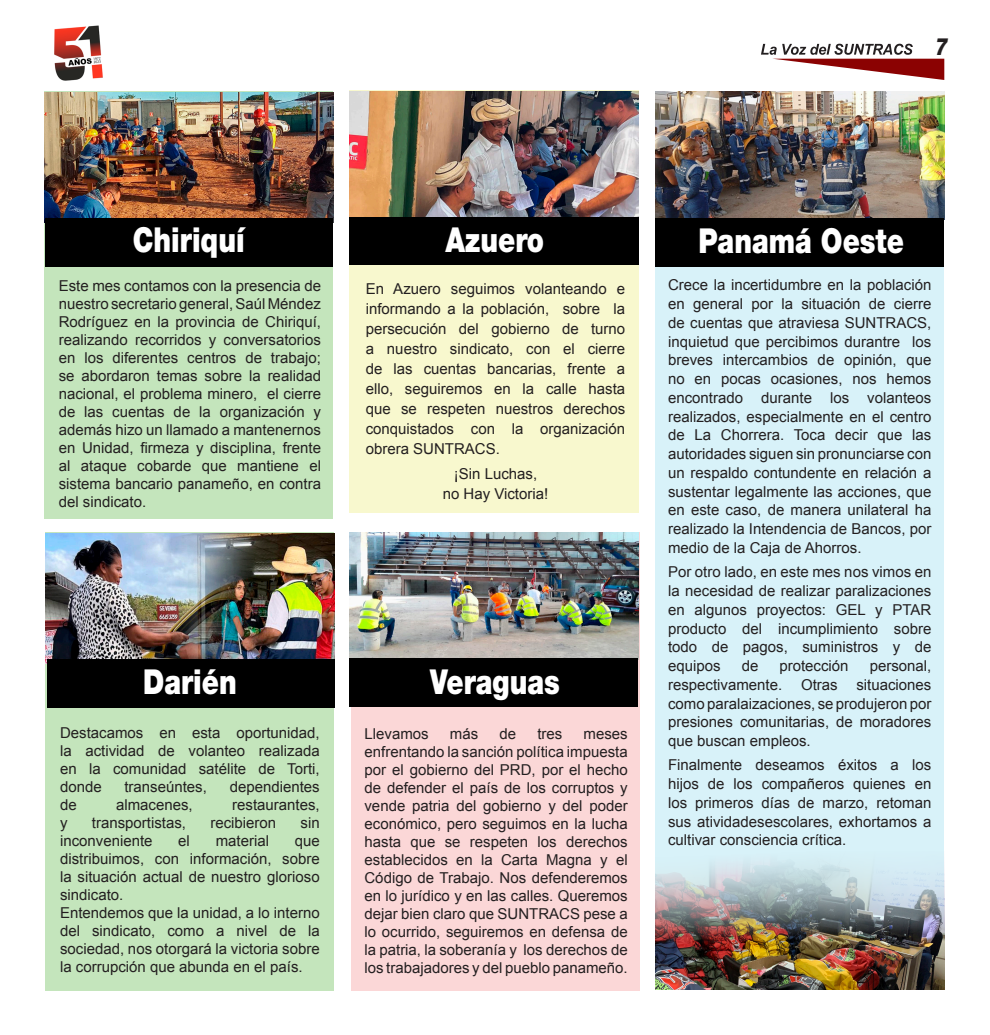
<style>
.page{position:relative;width:990px;height:1035px;background:#fff}
.page>*{position:absolute;margin:0;border:0;box-sizing:border-box;transform-origin:0 0}
.t1{font:900 34.38px "Helvetica Neue LT Std";color:#fff;scale:.79 1}
.t2{font:italic 800 23.75px "Helvetica Neue LT Std";color:#231f20;scale:.84 1}
.t3{font:15px/18px "Arial";color:#231f20;text-align:justify}
</style>
<div class="page">
<svg style="left:761px;top:44px;width:183px;height:36px"></svg>
<img style="left:54px;top:25px;width:49px;height:56px">
<div style="left:351px;top:532px;width:288px;height:459px;background:#fbd7d7"></div>
<div style="left:656px;top:92px;width:288px;height:898px;background:#d8f2f9"></div>
<img style="left:349px;top:532px;width:289px;height:127px">
<img style="left:656px;top:92px;width:288px;height:126px">
<div style="left:45px;top:92px;width:288px;height:427px;background:#c4e5bc"></div>
<img style="left:44px;top:92px;width:289px;height:131px">
<div style="left:46px;top:218px;width:287px;height:49px;background:#000"></div>
<div style="left:349px;top:659px;width:289px;height:48px;background:#000"></div>
<div style="left:656px;top:218px;width:288px;height:48px;background:#000"></div>
<div style="left:350px;top:91px;width:289px;height:422px;background:#f8f8ce"></div>
<div style="left:350px;top:217px;width:289px;height:48px;background:#000"></div>
<img style="left:350px;top:91px;width:289px;height:125px">
<div style="left:46px;top:533px;width:288px;height:458px;background:#c4e5bc"></div>
<img style="left:46px;top:533px;width:288px;height:131px">
<div style="left:47px;top:659px;width:287px;height:49px;background:#000"></div>
<img style="left:655px;top:851px;width:289px;height:139px">
<h2 class="t2" style="left:935px;top:33px;width:17px">7</h2>
<h1 class="t1" style="left:133px;top:220px;width:143px">Chiriquí</h1>
<p class="t3" style="left:59px;top:277px;width:264px">Este mes contamos con la presencia de nuestro secretario general, Saúl Méndez Rodríguez en la provincia de Chiriquí, realizando recorridos y conversatorios en los diferentes centros de trabajo; se abordaron temas sobre la realidad nacional, el problema minero, el cierre de las cuentas de la organización y además hizo un llamado a mantenernos en Unidad, firmeza y disciplina, frente al ataque cobarde que mantiene el sistema bancario panameño, en contra del sindicato.</p>
<h1 class="t1" style="left:143px;top:661px;width:120px">Darién</h1>
<p class="t3" style="left:60px;top:724px;width:261px">Destacamos en esta oportunidad, la actividad de volanteo realizada en la comunidad satélite de Torti, donde</p>
<p class="t3" style="left:124px;top:778px;width:84px">transeúntes,</p>
<p class="t3" style="left:230px;top:778px;width:92px">dependientes</p>
<p class="t3" style="left:60px;top:796px;width:18px">de</p>
<p class="t3" style="left:116px;top:796px;width:78px">almacenes,</p>
<p class="t3" style="left:232px;top:796px;width:89px">restaurantes,</p>
<p class="t3" style="left:60px;top:814px;width:9px">y</p>
<p class="t3" style="left:92px;top:814px;width:96px">transportistas,</p>
<p class="t3" style="left:210px;top:814px;width:67px">recibieron</p>
<p class="t3" style="left:301px;top:814px;width:21px">sin</p>
<p class="t3" style="left:60px;top:832px;width:94px">inconveniente</p>
<p class="t3" style="left:178px;top:832px;width:13px">el</p>
<p class="t3" style="left:216px;top:832px;width:55px">material</p>
<p class="t3" style="left:60px;top:832px;width:261px;text-align:left;text-indent:235px">que distribuimos, con información, sobre la situación actual de nuestro glorioso sindicato.<br>Entendemos que la unidad, a lo interno del sindicato, como a nivel de la sociedad, nos otorgará la victoria sobre la corrupción que abunda en el país.</p>
<h1 class="t1" style="left:445px;top:219px;width:127px">Azuero</h1>
<h1 class="t1" style="left:698px;top:221px;width:262px">Panamá Oeste</h1>
<p class="t3" style="left:366px;top:279px;width:261px;line-height:20px">En Azuero seguimos volanteando e informando a la población, sobre la persecución del gobierno de turno a nuestro sindicato, con el cierre de las cuentas bancarias, frente a ello, seguiremos en la calle hasta que se respeten nuestros derechos conquistados con la organización obrera SUNTRACS.</p>
<p class="t3" style="left:443px;top:464px;width:107px;line-height:20px;text-align:center">¡Sin Luchas,<br>no Hay Victoria!</p>
<h1 class="t1" style="left:430px;top:661px;width:166px">Veraguas</h1>
<p class="t3" style="left:364px;top:724px;width:66px">Llevamos</p>
<p class="t3" style="left:450px;top:724px;width:30px">más</p>
<p class="t3" style="left:499px;top:724px;width:18px">de</p>
<p class="t3" style="left:537px;top:724px;width:27px">tres</p>
<p class="t3" style="left:364px;top:724px;width:265px;text-indent:219px">meses enfrentando la sanción política impuesta por el gobierno del PRD, por el hecho de defender el país de los corruptos y vende patria del gobierno y del poder económico, pero seguimos en la lucha hasta que se respeten los derechos establecidos en la Carta Magna y el Código de Trabajo. Nos defenderemos en lo jurídico y en las calles. Queremos dejar bien claro que SUNTRACS pese a lo ocurrido, seguiremos en defensa de la patria, la soberanía y los derechos de los trabajadores y del pueblo panameño.</p>
<p class="t3" style="left:668px;top:276px;width:265px;line-height:18.8px">Crece la incertidumbre en la población en general por la situación de cierre de cuentas que atraviesa SUNTRACS, inquietud que percibimos durantre los breves intercambios de opinión, que no en pocas ocasiones, nos hemos encontrado durante los volanteos realizados, especialmente en el centro de La Chorrera. Toca decir que las autoridades siguen sin pronunciarse con un respaldo contundente en relación a sustentar legalmente las acciones, que en este caso, de manera unilateral ha realizado la Intendencia de Bancos, por medio de la Caja de Ahorros.</p>
<p class="t3" style="left:668px;top:563px;width:265px;line-height:18.8px">Por otro lado, en este mes nos vimos en la necesidad de realizar paralizaciones en algunos proyectos: GEL y PTAR producto del incumplimiento sobre todo de pagos, suministros y de equipos</p>
<p class="t3" style="left:742px;top:657px;width:18px">de</p>
<p class="t3" style="left:779px;top:657px;width:71px">protección</p>
<p class="t3" style="left:668px;top:657px;width:265px;line-height:18.8px;text-indent:202px">personal, respectivamente. Otras situaciones como paralaizaciones, se produjeron por presiones comunitarias, de moradores que buscan empleos.</p>
<p class="t3" style="left:668px;top:756px;width:265px;line-height:18.8px">Finalmente deseamos éxitos a los hijos de los compañeros quienes en los primeros días de marzo, retoman sus atividadesescolares, exhortamos a cultivar consciencia crítica.</p>
</div>
